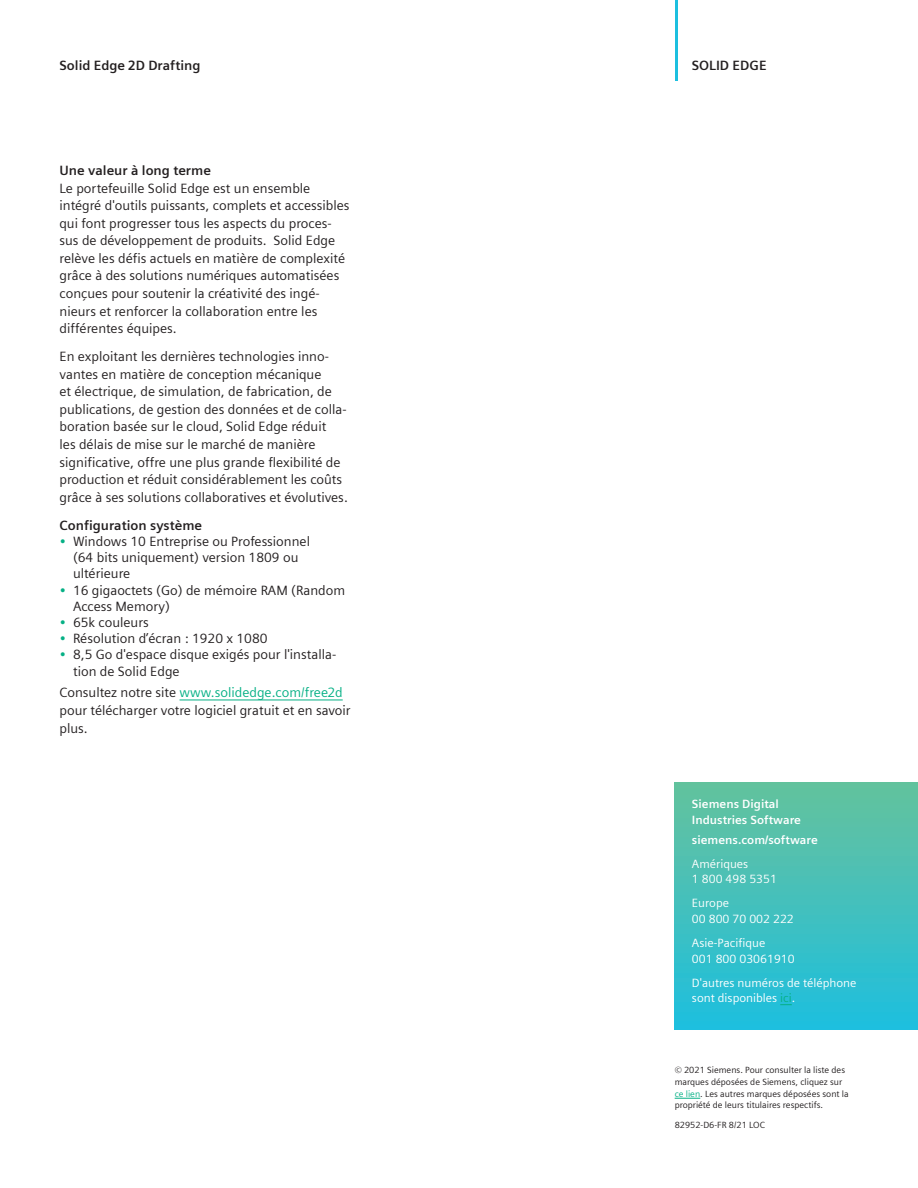
<style>
.page{position:relative;width:918px;height:1188px;background:#fff}
.page>*{position:absolute;margin:0;border:0;box-sizing:border-box;transform-origin:0 0}
.Body_Copy_9pt_5mm{font:13.5px/17.5px "Siemens Sans";color:#231f20}
.Subhead__9pt_5mm{font:700 13.5px "Siemens Sans";color:#231f20}
.Contact_Text{font:12px/15.6px "Siemens Sans Global";color:#fff}
.Contact_Heading_Text{font:700 12px/15.6px "Siemens Sans";color:#fff}
.LEGAL_TEXT{font:9px/11.7px "Siemens Sans Global";color:#231f20}
.s1{color:#05b085}
</style>
<div class="page">
<svg style="left:675px;top:1098px;width:25px;height:1px"></svg>
<div style="left:675px;top:782px;width:243px;height:247px;background:linear-gradient(to bottom,#66c29c,#1ebfde)"></div>
<svg style="left:780px;top:1004px;width:12px;height:1px"></svg>
<hr style="left:180px;top:700px;width:163px;height:1px;background:#05b085">
<hr style="left:675px;top:0;width:3px;height:81px;background:#1cbfdf">
<p class="Subhead__9pt_5mm" style="left:60px;top:55px;width:143px">Solid Edge 2D Drafting</p>
<p class="Subhead__9pt_5mm" style="left:692px;top:55px;width:76px">SOLID EDGE</p>
<p class="Subhead__9pt_5mm" style="left:60px;top:160px;width:153px">Une valeur à long terme</p>
<p class="Body_Copy_9pt_5mm" style="left:60px;top:178px;width:291px">Le portefeuille Solid Edge est un ensemble intégré d'outils puissants, complets et accessibles qui font progresser tous les aspects du proces&shy;sus de développement de produits. Solid Edge relève les défis actuels en matière de complexité grâce à des solutions numériques automatisées conçues pour soutenir la créativité des ingé&shy;nieurs et renforcer la collaboration entre les différentes équipes.</p>
<p class="Body_Copy_9pt_5mm" style="left:60px;top:347px;width:290px">En exploitant les dernières technologies inno&shy;vantes en matière de conception mécanique<br>et électrique, de simulation, de fabrication, de publications, de gestion des données et de colla&shy;boration basée sur le cloud, Solid Edge réduit<br>les délais de mise sur le marché de manière significative, offre une plus grande flexibilité de production et réduit considérablement les coûts grâce à ses solutions collaboratives et évolutives.</p>
<p class="Subhead__9pt_5mm" style="left:60px;top:515px;width:144px">Configuration système</p>
<p class="Body_Copy_9pt_5mm" style="left:73px;top:532px;width:239px;line-height:16.2px;text-indent:-14px"><span class="s1">•</span> Windows 10 Entreprise ou Professionnel (64 bits uniquement) version 1809 ou ultérieure</p>
<p class="Body_Copy_9pt_5mm" style="left:73px;top:581px;width:274px;line-height:16.2px;text-indent:-14px"><span class="s1">•</span> 16 gigaoctets (Go) de mémoire RAM (Random<br>Access Memory)</p>
<p class="Body_Copy_9pt_5mm" style="left:60px;top:613px;width:91px"><span class="s1">•</span> 65k couleurs</p>
<p class="Body_Copy_9pt_5mm" style="left:60px;top:629px;width:210px"><span class="s1">•</span> Résolution d’écran : 1920 x 1080</p>
<p class="Body_Copy_9pt_5mm" style="left:73px;top:646px;width:265px;line-height:16.2px;text-indent:-14px"><span class="s1">•</span> 8,5 Go d'espace disque exigés pour l'installa&shy;tion de Solid Edge</p>
<p class="Body_Copy_9pt_5mm" style="left:60px;top:683px;width:293px">Consultez notre site <span class="s1">www.solidedge.com/free2d </span>pour télécharger votre logiciel gratuit et en savoir plus.</p>
<p class="Contact_Heading_Text" style="left:692px;top:796px;width:111px">Siemens Digital<br>Industries Software</p>
<p class="Contact_Heading_Text" style="left:692px;top:831px;width:127px">siemens.com/software</p>
<p class="Contact_Text" style="left:692px;top:856px;width:87px">Amériques<br>1 800 498 5351</p>
<p class="Contact_Text" style="left:692px;top:896px;width:103px">Europe<br>00 800 70 002 222</p>
<p class="Contact_Text" style="left:692px;top:935px;width:104px">Asie-Pacifique<br>001 800 03061910</p>
<p class="Contact_Text" style="left:692px;top:975px;width:166px">D'autres numéros de téléphone sont disponibles <span class="s1">ici</span>.</p>
<p class="LEGAL_TEXT" style="left:675px;top:1064px;width:176px">© 2021 Siemens. Pour consulter la liste des marques déposées de Siemens, cliquez sur <span class="s1">ce lien</span>. Les autres marques déposées sont la propriété de leurs titulaires respectifs.</p>
<p class="LEGAL_TEXT" style="left:675px;top:1120px;width:92px">82952-D6-FR 8/21 LOC</p>
</div>
